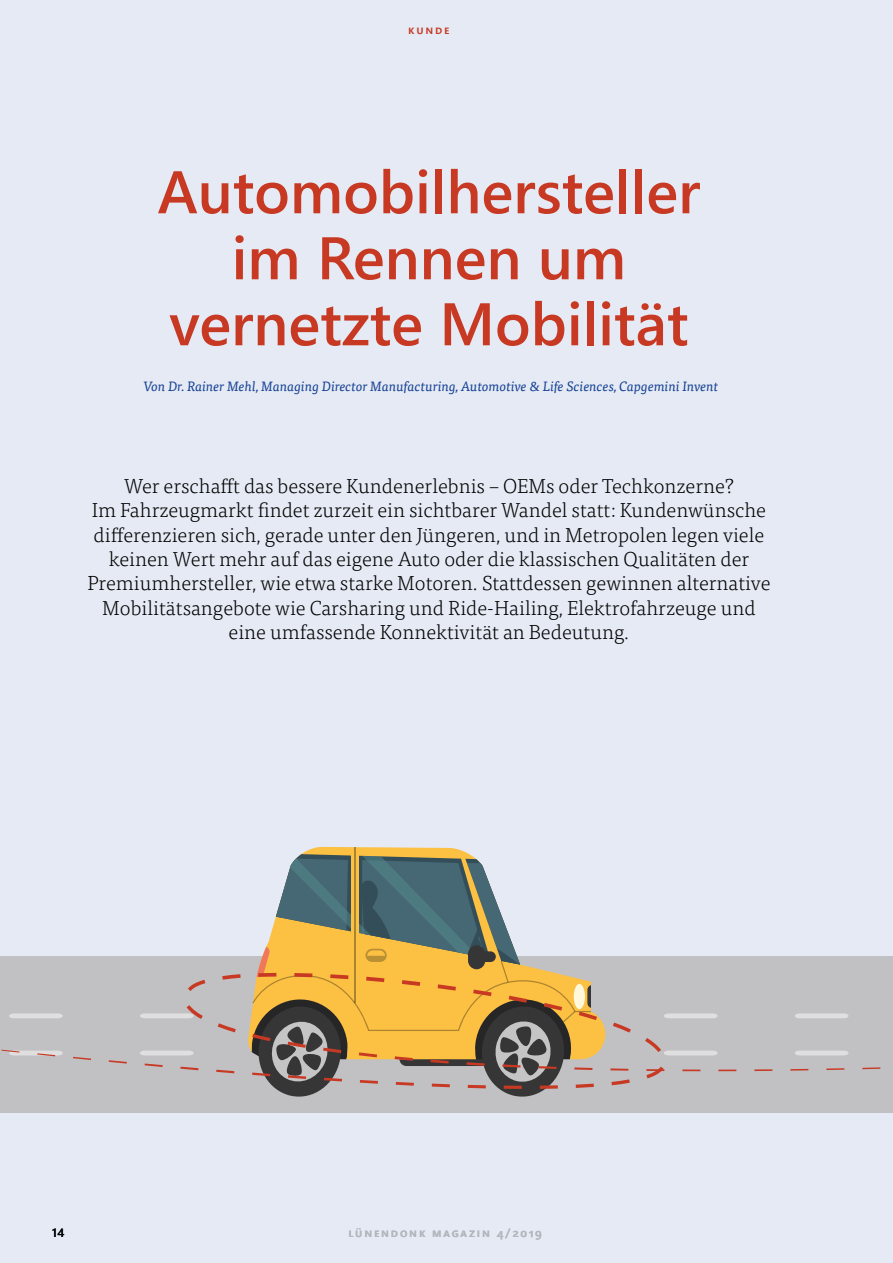
<style>
.page{position:relative;width:893px;height:1263px;background:#e5eaf4}
.page>*{position:absolute;margin:0;border:0;box-sizing:border-box;transform-origin:0 0}
.t1{font:600 60px/66px "Segoe UI";color:#c83923;text-align:center}
.t2{font:300 20.25px/24.3px "Tisa OT";color:#000;text-align:center}
.t3{font:italic 13.5px "Tisa OT";color:#164194}
.t4{font:600 12px "Segoe UI";letter-spacing:.15em;color:#b5b9bc}
.t5{font:600 12px "Segoe UI";letter-spacing:.15em;color:#c83923}
.t6{font:600 12px "Segoe UI";color:#000}
</style>
<div class="page">
<div style="left:0;top:956px;width:893px;height:156px;background:#c1c0c3"></div>
<svg style="left:9px;top:1013px;width:54px;height:5px"></svg>
<svg style="left:795px;top:1013px;width:53px;height:5px"></svg>
<svg style="left:664px;top:1013px;width:54px;height:5px"></svg>
<svg style="left:795px;top:1050px;width:53px;height:5px"></svg>
<svg style="left:140px;top:1050px;width:54px;height:5px"></svg>
<svg style="left:301px;top:847px;width:304px;height:206px"></svg>
<svg style="left:351px;top:851px;width:8px;height:3px"></svg>
<hr style="left:354px;top:847px;width:1px;height:156px;background:#afb0b1">
<svg style="left:1px;top:1050px;width:62px;height:6px"></svg>
<svg style="left:73px;top:1057px;width:18px;height:3px"></svg>
<svg style="left:109px;top:1060px;width:18px;height:3px"></svg>
<svg style="left:145px;top:1063px;width:18px;height:4px"></svg>
<svg style="left:180px;top:1067px;width:18px;height:3px"></svg>
<svg style="left:611px;top:1079px;width:19px;height:6px"></svg>
<svg style="left:645px;top:1038px;width:73px;height:17px"></svg>
<svg style="left:613px;top:1022px;width:18px;height:10px"></svg>
<svg style="left:188px;top:980px;width:17px;height:11px"></svg>
<svg style="left:140px;top:1005px;width:63px;height:14px"></svg>
<svg style="left:216px;top:854px;width:381px;height:243px"></svg>
<hr style="left:610px;top:1068px;width:18px;height:3px;background:#c83923">
<svg style="left:646px;top:1067px;width:18px;height:11px"></svg>
<svg style="left:682px;top:1069px;width:18px;height:2px"></svg>
<svg style="left:718px;top:1069px;width:18px;height:2px"></svg>
<svg style="left:754px;top:1069px;width:18px;height:2px"></svg>
<svg style="left:790px;top:1069px;width:18px;height:2px"></svg>
<svg style="left:826px;top:1068px;width:18px;height:2px"></svg>
<svg style="left:862px;top:1067px;width:18px;height:2px"></svg>
<p class="t5" style="left:408px;top:20px;width:43px">kunde</p>
<h1 class="t1" style="left:158px;top:158px;width:544px">Automobilhersteller im Rennen um vernetzte Mobilität</h1>
<p class="t3" style="left:143px;top:378px;width:577px">Von Dr. Rainer Mehl, Managing Director Manufacturing, Automotive &amp; Life Sciences, Capgemini Invent</p>
<p class="t2" style="left:87px;top:474px;width:684px">Wer erschafft das bessere Kundenerlebnis – OEMs oder Techkonzerne?<br>Im Fahrzeugmarkt findet zurzeit ein sichtbarer Wandel statt: Kundenwünsche differenzieren sich, gerade unter den Jüngeren, und in Metropolen legen viele keinen Wert mehr auf das eigene Auto oder die klassischen Qualitäten der Premiumhersteller, wie etwa starke Motoren. Stattdessen gewinnen alternative Mobilitätsangebote wie Carsharing und Ride-Hailing, Elektrofahrzeuge und eine umfassende Konnektivität an Bedeutung.</p>
<p class="t6" style="left:52px;top:1223px;width:14px">14</p>
<p class="t4" style="left:348px;top:1223px;width:195px">lünendonk magazin 4/2019</p>
</div>
